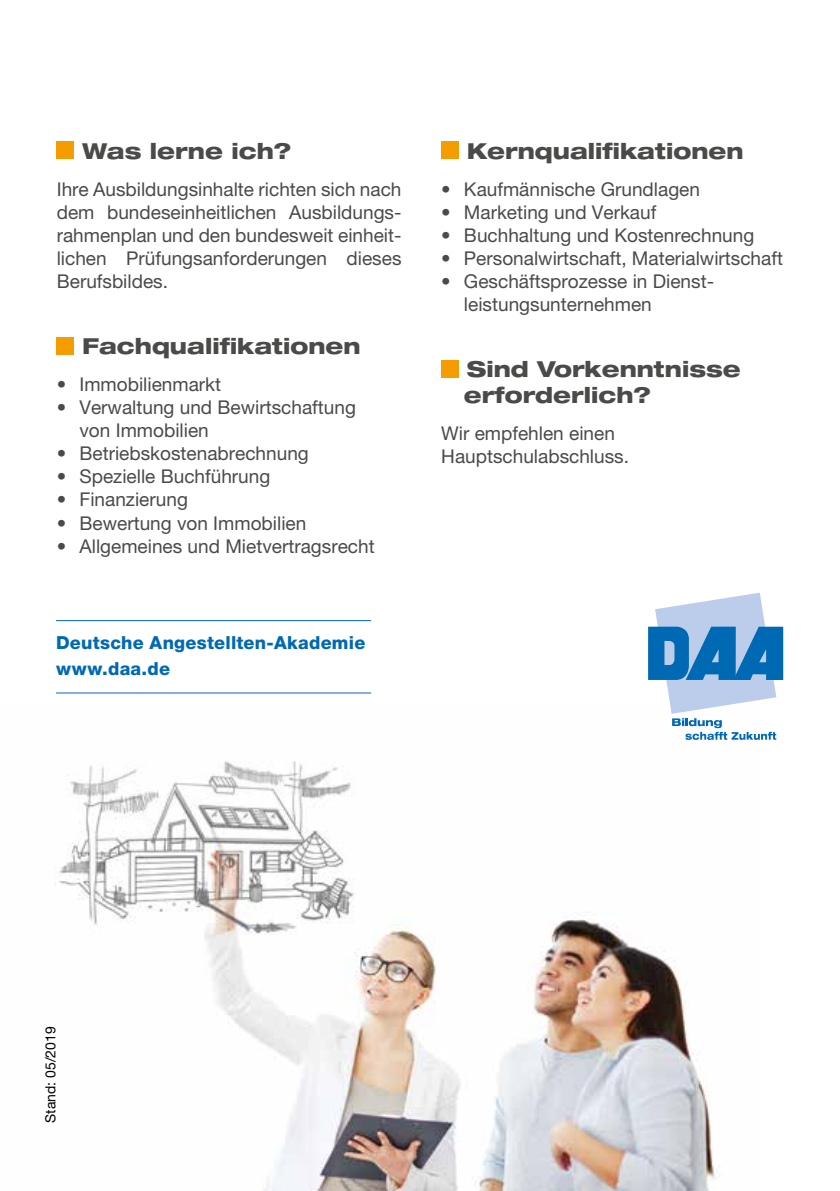
<style>
.page{position:relative;width:840px;height:1191px;background:#fff}
.page>*{position:absolute;margin:0;border:0;box-sizing:border-box;transform-origin:0 0}
.t1{font:800 expanded 22px/26px "Helvetica Neue LT Pro";color:#4a4a49}
.t2{font:19px/23px "Helvetica Neue LT Pro";color:#4a4a49}
.t3{font:800 18px/26px "Helvetica Neue LT Pro";letter-spacing:.015em;color:#0069b4}
.t4{font:14px "Helvetica Neue LT Pro";color:#000}
</style>
<div class="page">
<img style="left:55px;top:823px;width:661px;height:368px">
<div style="left:57px;top:142px;width:17px;height:17px;background:#f59c00"></div>
<div style="left:57px;top:337px;width:17px;height:17px;background:#f59c00"></div>
<div style="left:441px;top:142px;width:17px;height:17px;background:#f59c00"></div>
<div style="left:441px;top:360px;width:17px;height:17px;background:#f59c00"></div>
<svg style="left:648px;top:592px;width:134px;height:148px"></svg>
<hr style="left:56px;top:620px;width:315px;height:1px;background:#0069b4">
<hr style="left:56px;top:692px;width:315px;height:1px;background:#0069b4">
<p class="t1" style="left:82px;top:137px;width:210px">Was lerne ich?</p>
<p class="t2" style="left:57px;top:177px;width:346px;text-align:justify">Ihre Ausbildungsinhalte richten sich nach dem bundeseinheitlichen Ausbildungs&shy;rahmenplan und den bundesweit einheit&shy;lichen Prüfungsanforderungen dieses Berufsbildes.</p>
<p class="t1" style="left:82px;top:333px;width:280px">Fachqualifikationen</p>
<p class="t2" style="left:57px;top:373px;width:166px">• Immobilienmarkt</p>
<p class="t2" style="left:79px;top:396px;width:278px;text-indent:-23px">• Verwaltung und Bewirtschaftung von Immobilien</p>
<p class="t2" style="left:57px;top:442px;width:253px">• Betriebskostenabrechnung</p>
<p class="t2" style="left:57px;top:465px;width:215px">• Spezielle Buchführung</p>
<p class="t2" style="left:57px;top:488px;width:133px">• Finanzierung</p>
<p class="t2" style="left:57px;top:511px;width:251px">• Bewertung von Immobilien</p>
<p class="t2" style="left:57px;top:534px;width:319px">• Allgemeines und Mietvertragsrecht</p>
<p class="t3" style="left:56px;top:630px;width:310px">Deutsche Angestellten-Akademie www.daa.de</p>
<p class="t1" style="left:466px;top:137px;width:278px">Kernqualifikationen</p>
<p class="t2" style="left:441px;top:177px;width:260px">• Kaufmännische Grundlagen</p>
<p class="t2" style="left:441px;top:200px;width:216px">• Marketing und Verkauf</p>
<p class="t2" style="left:441px;top:223px;width:314px">• Buchhaltung und Kostenrechnung</p>
<p class="t2" style="left:441px;top:246px;width:343px">• Personalwirtschaft, Materialwirtschaft</p>
<p class="t2" style="left:463px;top:269px;width:251px;text-indent:-23px">• Geschäftsprozesse in Dienst&shy;leistungsunternehmen</p>
<p class="t1" style="left:463px;top:356px;width:278px">Sind Vorkenntnisse erforderlich?</p>
<p class="t2" style="left:441px;top:422px;width:189px">Wir empfehlen einen<br>Hauptschulabschluss.</p>
<p class="t4" style="left:42px;top:1123px;width:98px;rotate:-90deg">Stand: 05/2019</p>
</div>
